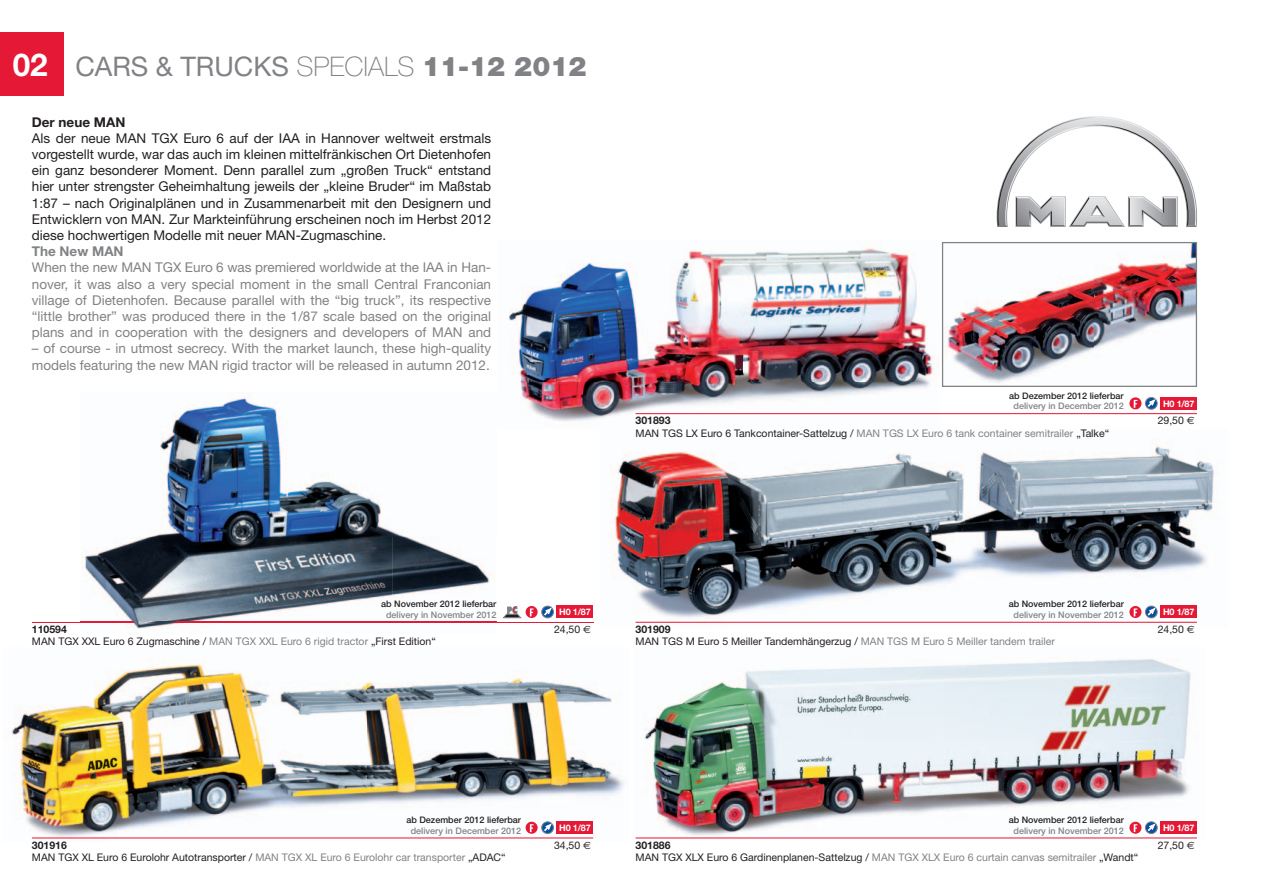
<style>
.page{position:relative;width:1263px;height:893px;background:#fff}
.page>*{position:absolute;margin:0;border:0;box-sizing:border-box;transform-origin:0 0}
.t1{font:700 31.5px "Helvetica Neue";color:#fff}
.t2{font:27px "Helvetica Neue";color:#808285}
.t3{font:13.5px/16.2px "Helvetica Neue";color:#808285;text-align:justify}
.t4{font:13.5px/16.2px "Helvetica Neue";color:#231f20;text-align:justify}
.t5{font:700 13.5px "Helvetica Neue";color:#231f20}
.t6{font:700 13.5px "Helvetica Neue";color:#808285}
.t7{font:10.5px "Helvetica Neue";color:#231f20}
.t8{font:700 10.5px "Helvetica Neue";color:#231f20}
.t9{font:500 9px "Helvetica Neue";color:#231f20}
.t10{font:500 9px "Helvetica Neue";color:#808285}
.t11{font:700 9px "Helvetica Neue";letter-spacing:-.02em;color:#fff}
.s1{font-weight:100}
.s2{font-weight:900}
.s3{font-family:"Euro Sans"}
.s4{color:#808285}
</style>
<div class="page">
<img style="left:509px;top:248px;width:431px;height:173px">
<img style="left:947px;top:244px;width:248px;height:139px">
<div style="left:942px;top:242px;width:255px;height:145px;border:1px solid #808285"></div>
<img style="left:11px;top:664px;width:613px;height:175px">
<img style="left:635px;top:659px;width:562px;height:180px">
<img style="left:611px;top:446px;width:604px;height:177px">
<svg style="left:997px;top:116px;width:200px;height:111px"></svg>
<hr style="left:636px;top:838px;width:561px;height:1px;background:#e51836">
<hr style="left:636px;top:622px;width:561px;height:1px;background:#e51836">
<hr style="left:636px;top:413px;width:561px;height:1px;background:#e51836">
<hr style="left:32px;top:838px;width:561px;height:1px;background:#e51836">
<hr style="left:32px;top:622px;width:561px;height:1px;background:#e51836">
<img style="left:81px;top:397px;width:415px;height:232px">
<img style="left:81px;top:622px;width:415px;height:1px">
<div style="left:0;top:32px;width:64px;height:64px;background:#e51836"></div>
<div style="left:1160px;top:822px;width:37px;height:12px;background:#e51836"></div>
<div style="left:1160px;top:606px;width:37px;height:12px;background:#e51836"></div>
<div style="left:1160px;top:397px;width:37px;height:12px;background:#e51836"></div>
<div style="left:556px;top:822px;width:37px;height:12px;background:#e51836"></div>
<div style="left:556px;top:606px;width:37px;height:12px;background:#e51836"></div>
<div style="left:1145px;top:822px;width:12px;height:12px;border:1px solid #808285;border-radius:50%"></div>
<svg style="left:1146px;top:824px;width:9px;height:9px"></svg>
<div style="left:1145px;top:606px;width:12px;height:12px;border:1px solid #808285;border-radius:50%"></div>
<svg style="left:1146px;top:608px;width:9px;height:9px"></svg>
<div style="left:1145px;top:397px;width:12px;height:12px;border:1px solid #808285;border-radius:50%"></div>
<svg style="left:1146px;top:400px;width:9px;height:9px"></svg>
<div style="left:542px;top:822px;width:12px;height:12px;border:1px solid #808285;border-radius:50%"></div>
<svg style="left:542px;top:824px;width:9px;height:9px"></svg>
<div style="left:542px;top:606px;width:12px;height:12px;border:1px solid #808285;border-radius:50%"></div>
<svg style="left:542px;top:608px;width:9px;height:9px"></svg>
<svg style="left:1129px;top:606px;width:12px;height:12px"></svg>
<svg style="left:1134px;top:608px;width:3px;height:8px"></svg>
<svg style="left:526px;top:606px;width:12px;height:12px"></svg>
<svg style="left:530px;top:608px;width:3px;height:8px"></svg>
<svg style="left:1129px;top:822px;width:12px;height:12px"></svg>
<svg style="left:1134px;top:824px;width:3px;height:8px"></svg>
<svg style="left:526px;top:822px;width:12px;height:12px"></svg>
<svg style="left:530px;top:824px;width:3px;height:8px"></svg>
<svg style="left:1129px;top:397px;width:12px;height:12px"></svg>
<svg style="left:1134px;top:400px;width:3px;height:8px"></svg>
<svg style="left:503px;top:606px;width:19px;height:12px"></svg>
<h1 class="t1" style="left:13px;top:45px;width:37px">02</h1>
<h2 class="t2" style="left:75px;top:50px;width:513px">CARS &amp; TRUCKS <span class="s1">SPECIALS</span> <span class="s2">11-12 2012</span></h2>
<p class="t5" style="left:32px;top:113px;width:95px">Der neue MAN</p>
<p class="t4" style="left:32px;top:130px;width:461px">Als der neue MAN TGX Euro 6 auf der IAA in Hannover weltweit erstmals vorgestellt wurde, war das auch im kleinen mittelfränkischen Ort Dietenhofen ein ganz besonderer Moment. Denn parallel zum „großen Truck“ entstand hier unter strengster Geheimhaltung jeweils der „kleine Bruder“ im Maßstab 1:87 – nach Originalplänen und in Zusammenarbeit mit den Designern und Entwicklern von MAN. Zur Markteinführung erscheinen noch im Herbst 2012 diese hochwertigen Modelle mit neuer MAN-Zugmaschine.</p>
<p class="t6" style="left:32px;top:243px;width:93px">The New MAN</p>
<p class="t3" style="left:32px;top:259px;width:461px">When the new MAN TGX Euro 6 was premiered worldwide at the IAA in Han&shy;nover, it was also a very special moment in the small Central Franconian village of Dietenhofen. Because parallel with the “big truck”, its respective “little brother” was produced there in the 1/87 scale based on the original plans and in cooperation with the designers and developers of MAN and</p>
<p class="t3" style="left:32px;top:340px;width:461px">– of course - in utmost secrecy. With the market launch, these high-quality models featuring the new MAN rigid tractor will be released in autumn 2012.</p>
<p class="t9" style="left:1009px;top:390px;width:116px">ab Dezember 2012 lieferbar</p>
<p class="t10" style="left:1013px;top:401px;width:112px">delivery in December 2012</p>
<p class="t11" style="left:1163px;top:398px;width:33px">H0 1/87</p>
<p class="t8" style="left:636px;top:414px;width:37px">301893</p>
<p class="t7" style="left:1158px;top:414px;width:39px">29,50 <span class="s3">€</span></p>
<p class="t7" style="left:636px;top:427px;width:475px">MAN TGS LX Euro 6 Tankcontainer-Sattelzug / <span class="s4">MAN TGS LX Euro 6 tank container semitrailer</span> „Talke“</p>
<p class="t9" style="left:381px;top:599px;width:117px">ab November 2012 lieferbar</p>
<p class="t10" style="left:386px;top:609px;width:112px">delivery in November 2012</p>
<p class="t11" style="left:559px;top:606px;width:33px">H0 1/87</p>
<p class="t9" style="left:1009px;top:599px;width:117px">ab November 2012 lieferbar</p>
<p class="t10" style="left:1013px;top:609px;width:112px">delivery in November 2012</p>
<p class="t11" style="left:1163px;top:606px;width:33px">H0 1/87</p>
<p class="t8" style="left:32px;top:622px;width:37px">110594</p>
<p class="t7" style="left:554px;top:623px;width:39px">24,50 <span class="s3">€</span></p>
<p class="t7" style="left:32px;top:635px;width:405px">MAN TGX XXL Euro 6 Zugmaschine / <span class="s4">MAN TGX XXL Euro 6 rigid tractor</span> „First Edition“</p>
<p class="t8" style="left:636px;top:622px;width:37px">301909</p>
<p class="t7" style="left:1158px;top:623px;width:39px">24,50 <span class="s3">€</span></p>
<p class="t7" style="left:636px;top:635px;width:421px">MAN TGS M Euro 5 Meiller Tandemhängerzug / <span class="s4">MAN TGS M Euro 5 Meiller tandem trailer</span></p>
<p class="t9" style="left:406px;top:814px;width:116px">ab Dezember 2012 lieferbar</p>
<p class="t10" style="left:411px;top:825px;width:112px">delivery in December 2012</p>
<p class="t11" style="left:559px;top:822px;width:33px">H0 1/87</p>
<p class="t9" style="left:1009px;top:814px;width:117px">ab November 2012 lieferbar</p>
<p class="t10" style="left:1013px;top:825px;width:112px">delivery in November 2012</p>
<p class="t11" style="left:1163px;top:822px;width:33px">H0 1/87</p>
<p class="t8" style="left:32px;top:838px;width:37px">301916</p>
<p class="t7" style="left:554px;top:838px;width:39px">34,50 <span class="s3">€</span></p>
<p class="t7" style="left:32px;top:851px;width:475px">MAN TGX XL Euro 6 Eurolohr Autotransporter / <span class="s4">MAN TGX XL Euro 6 Eurolohr car transporter</span> „ADAC“</p>
<p class="t8" style="left:636px;top:838px;width:37px">301886</p>
<p class="t7" style="left:1158px;top:838px;width:39px">27,50 <span class="s3">€</span></p>
<p class="t7" style="left:636px;top:851px;width:504px">MAN TGX XLX Euro 6 Gardinenplanen-Sattelzug / <span class="s4">MAN TGX XLX Euro 6 curtain canvas semitrailer</span> „Wandt“</p>
</div>
